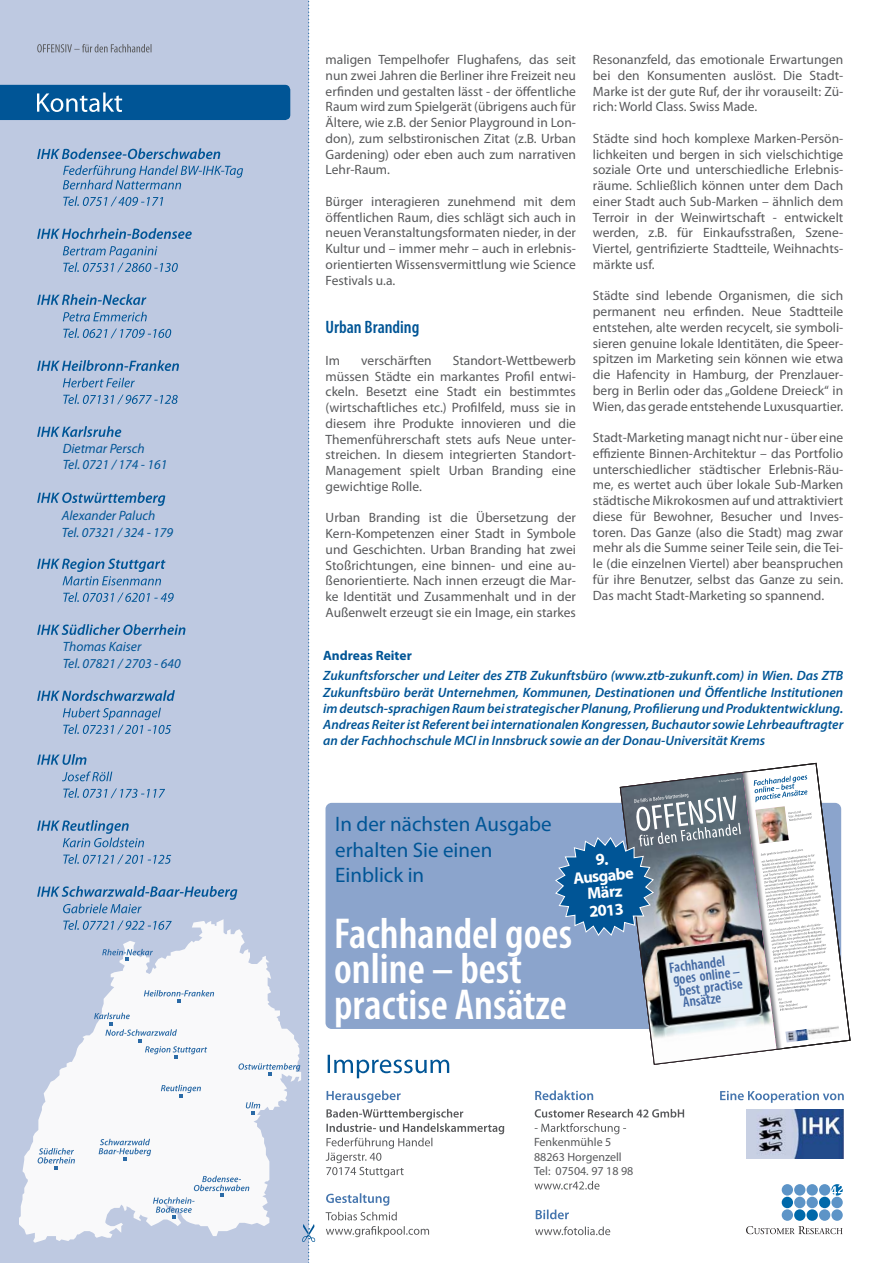
<style>
.page{position:relative;width:893px;height:1263px;background:#fff}
.page>*{position:absolute;margin:0;border:0;box-sizing:border-box;transform-origin:0 0}
.t1{font:600 condensed 43.5px/35.5px "Myriad Pro";color:#fff}
.t2{font:21px/25.2px "Myriad Pro";color:#005596}
.t3{font:600 condensed 18px "Myriad Pro";color:#005596}
.t4{font:700 16.5px/16.5px "Myriad Pro";color:#fff;text-align:center}
.t5{font:600 condensed 14.85px "Myriad Pro";color:#4268a2}
.t6{font:13.5px/15.8px "Myriad Pro";color:#58595b;text-align:justify}
.t7{font:italic 600 13.5px/16.2px "Myriad Pro";color:#005596;text-align:justify}
.t8{font:italic 13.5px/16.2px "Myriad Pro";color:#005596}
.t9{font:700 13.5px "Myriad Pro";color:#005596}
.t10{font:12px/14.4px "Myriad Pro";color:#58595b}
</style>
<div class="page">
<div style="left:325px;top:803px;width:516px;height:226px;background:#8ba4cc;border-radius:6px"></div>
<svg style="left:328px;top:1055px;width:121px;height:23px"></svg>
<svg style="left:720px;top:1091px;width:124px;height:12px"></svg>
<svg style="left:534px;top:1181px;width:65px;height:9px"></svg>
<svg style="left:535px;top:1109px;width:149px;height:25px"></svg>
<svg style="left:535px;top:1090px;width:58px;height:10px"></svg>
<svg style="left:535px;top:1226px;width:75px;height:9px"></svg>
<svg style="left:536px;top:1210px;width:33px;height:9px"></svg>
<svg style="left:326px;top:1226px;width:103px;height:11px"></svg>
<svg style="left:326px;top:1212px;width:71px;height:8px"></svg>
<svg style="left:326px;top:1193px;width:63px;height:13px"></svg>
<svg style="left:326px;top:1109px;width:178px;height:69px"></svg>
<svg style="left:327px;top:1090px;width:74px;height:13px"></svg>
<img style="left:746px;top:1110px;width:97px;height:49px">
<div style="left:782px;top:1184px;width:11px;height:12px;background:#5d94c7;border-radius:50%"></div>
<div style="left:794px;top:1184px;width:11px;height:12px;background:#5d94c7;border-radius:50%"></div>
<div style="left:806px;top:1184px;width:12px;height:12px;background:#5d94c7;border-radius:50%"></div>
<div style="left:819px;top:1184px;width:11px;height:12px;background:#5d94c7;border-radius:50%"></div>
<div style="left:782px;top:1197px;width:11px;height:11px;background:#0069aa;border-radius:50%"></div>
<div style="left:794px;top:1197px;width:11px;height:11px;background:#5d94c7;border-radius:50%"></div>
<div style="left:806px;top:1197px;width:12px;height:11px;background:#5d94c7;border-radius:50%"></div>
<div style="left:819px;top:1197px;width:11px;height:11px;background:#0069aa;border-radius:50%"></div>
<div style="left:782px;top:1209px;width:11px;height:12px;background:#5d94c7;border-radius:50%"></div>
<div style="left:794px;top:1209px;width:11px;height:12px;background:#0069aa;border-radius:50%"></div>
<div style="left:806px;top:1209px;width:12px;height:12px;background:#0069aa;border-radius:50%"></div>
<div style="left:819px;top:1209px;width:11px;height:12px;background:#5d94c7;border-radius:50%"></div>
<svg style="left:831px;top:1184px;width:12px;height:12px"></svg>
<div style="left:831px;top:1197px;width:12px;height:11px;background:#5d94c7;border-radius:50%"></div>
<div style="left:831px;top:1209px;width:12px;height:12px;background:#5d94c7;border-radius:50%"></div>
<svg style="left:746px;top:1226px;width:96px;height:8px"></svg>
<svg style="left:0;top:0;width:315px;height:1263px;background:#bbc9e0"></svg>
<svg style="left:620px;top:763px;width:230px;height:301px"></svg>
<img style="left:555px;top:793px;width:186px;height:143px">
<svg style="left:719px;top:778px;width:22px;height:4px"></svg>
<svg style="left:754px;top:775px;width:76px;height:236px;background:#d9d9da"></svg>
<p class="t8" style="left:63px;top:441px;width:106px">Dietmar Persch<br>Tel. 0721 / 174 - 161</p>
<p class="t8" style="left:62px;top:509px;width:113px">Alexander Paluch<br>Tel. 07321 / 324 - 179</p>
<p class="t8" style="left:63px;top:640px;width:119px">Thomas Kaiser<br>Tel. 07821 / 2703 - 640</p>
<p class="t6" style="left:326px;top:53px;width:252px">maligen Tempelhofer Flughafens, das seit nun zwei Jahren die Berliner ihre Freizeit neu erfinden und gestalten lässt - der öffentliche Raum wird zum Spielgerät (übrigens auch für Ältere, wie z.B. der Senior Playground in Lon&shy;don), zum selbstironischen Zitat (z.B. Urban Gardening) oder eben auch zum narrativen Lehr-Raum.</p>
<p class="t6" style="left:326px;top:194px;width:252px">Bürger interagieren zunehmend mit dem öffentlichen Raum, dies schlägt sich auch in neuen Veranstaltungsformaten nieder, in der Kultur und – immer mehr – auch in erlebnis&shy;orientierten Wissensvermittlung wie Science Festivals u.a.</p>
<h3 class="t3" style="left:326px;top:320px;width:95px">Urban Branding</h3>
<p class="t6" style="left:326px;top:353px;width:16px">Im</p>
<p class="t6" style="left:361px;top:353px;width:72px">verschärften</p>
<p class="t6" style="left:326px;top:353px;width:252px;text-indent:127px">Standort-Wettbewerb müssen Städte ein markantes Profil entwi&shy;ckeln. Besetzt eine Stadt ein bestimmtes (wirtschaftliches etc.) Profilfeld, muss sie in diesem ihre Produkte innovieren und die Themenführerschaft stets aufs Neue unter&shy;streichen. In diesem integrierten Standort-Management spielt Urban Branding eine gewichtige Rolle.</p>
<p class="t6" style="left:326px;top:511px;width:252px">Urban Branding ist die Übersetzung der Kern-Kompetenzen einer Stadt in Symbole und Geschichten. Urban Branding hat zwei Stoßrichtungen, eine binnen- und eine au&shy;ßenorientierte. Nach innen erzeugt die Mar&shy;ke Identität und Zusammenhalt und in der Außenwelt erzeugt sie ein Image, ein starkes</p>
<p class="t6" style="left:593px;top:53px;width:252px">Resonanzfeld, das emotionale Erwartungen bei den Konsumenten auslöst. Die Stadt-Marke ist der gute Ruf, der ihr vorauseilt: Zü&shy;rich: World Class. Swiss Made.</p>
<p class="t6" style="left:593px;top:131px;width:252px">Städte sind hoch komplexe Marken-Persön&shy;lichkeiten und bergen in sich vielschichtige soziale Orte und unterschiedliche Erlebnis&shy;räume. Schließlich können unter dem Dach einer Stadt auch Sub-Marken – ähnlich dem Terroir in der Weinwirtschaft - entwickelt werden, z.B. für Einkaufsstraßen, Szene-Viertel, gentrifizierte Stadtteile, Weihnachts&shy;märkte usf.</p>
<p class="t6" style="left:593px;top:289px;width:252px">Städte sind lebende Organismen, die sich permanent neu erfinden. Neue Stadtteile entstehen, alte werden recycelt, sie symboli&shy;sieren genuine lokale Identitäten, die Speer&shy;spitzen im Marketing sein können wie etwa die Hafencity in Hamburg, der Prenzlauer&shy;berg in Berlin oder das „Goldene Dreieck“ in Wien, das gerade entstehende Luxusquartier.</p>
<p class="t6" style="left:593px;top:431px;width:252px">Stadt-Marketing managt nicht nur - über eine effiziente Binnen-Architektur – das Portfolio unterschiedlicher städtischer Erlebnis-Räu&shy;me, es wertet auch über lokale Sub-Marken städtische Mikrokosmen auf und attraktiviert diese für Bewohner, Besucher und Inves&shy;toren. Das Ganze (also die Stadt) mag zwar mehr als die Summe seiner Teile sein, die Tei&shy;le (die einzelnen Viertel) aber beanspruchen für ihre Benutzer, selbst das Ganze zu sein.<br>Das macht Stadt-Marketing so spannend.</p>
<p class="t9" style="left:323px;top:650px;width:90px">Andreas Reiter</p>
<p class="t7" style="left:323px;top:668px;width:522px">Zukunftsforscher und Leiter des ZTB Zukunftsbüro (www.ztb-zukunft.com) in Wien. Das ZTB Zukunftsbüro berät Unternehmen, Kommunen, Destinationen und Öffentliche Institutionen im deutsch-sprachigen Raum bei strategischer Planung, Profilierung und Produktentwicklung.<br>Andreas Reiter ist Referent bei internationalen Kongressen, Buchautor sowie Lehrbeauftragter an der Fachhochschule MCI in Innsbruck sowie an der Donau-Universität Krems</p>
<h2 class="t2" style="left:335px;top:813px;width:218px">In der nächsten Ausgabe erhalten Sie einen<br>Einblick in</h2>
<h1 class="t1" style="left:334px;top:918px;width:239px">Fachhandel goes online – best practise Ansätze</h1>
<p class="t4" style="left:571px;top:855px;width:62px;rotate:-5deg">9.<br>Ausgabe<br>März</p>
<p class="t4" style="left:588px;top:905px;width:36px;rotate:-5deg">2013</p>
<p class="t5" style="left:668px;top:962px;width:58px;rotate:-7deg">Fachhandel</p>
<p class="t5" style="left:672px;top:974px;width:69px;rotate:-7deg">goes online –</p>
<p class="t5" style="left:678px;top:985px;width:65px;rotate:-7deg">best practise</p>
<p class="t5" style="left:682px;top:997px;width:40px;rotate:-7deg">Ansätze</p>
<p class="t10" style="left:534px;top:1136px;width:101px">Fenkenmühle 5<br>88263 Horgenzell<br>Tel: 07504. 97 18 98</p>
</div>
